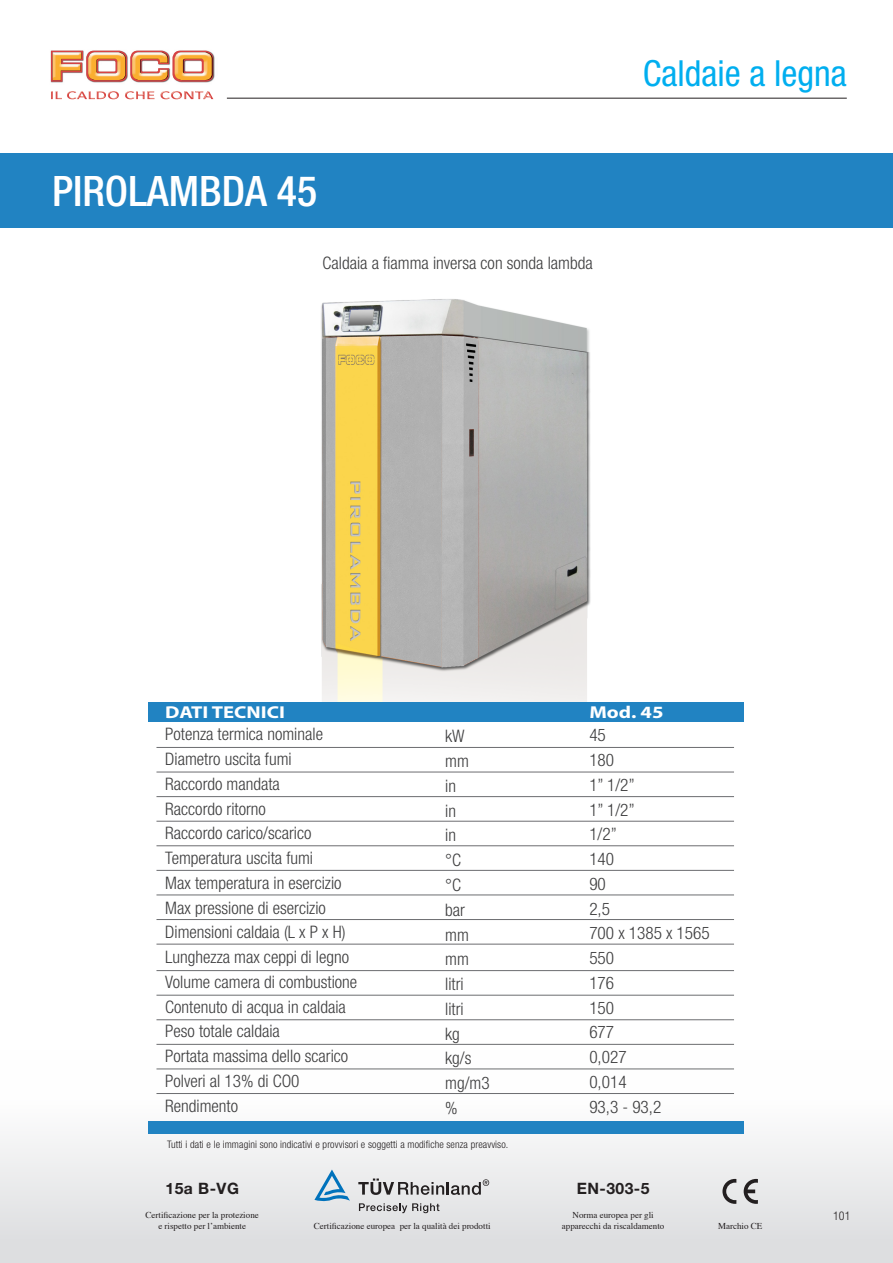
<style>
.page{position:relative;width:893px;height:1263px;background:#fff}
.page>*{position:absolute;margin:0;border:0;box-sizing:border-box;transform-origin:0 0}
.t1{font:500 condensed 42px "Helvetica Neue LT Std";color:#fff}
.t2{font:condensed 36px "Helvetica Neue LT Std";color:#00aeef}
.t3{font:300 condensed 17.25px "Helvetica Neue LT Std";color:#3e3e3f}
.t4{font:700 17.25px "Myriad Pro";color:#fff;scale:1.2 1}
.t5{font:700 15.75px "Helvetica Neue LT Std";letter-spacing:.03em;color:#231f20}
.t6{font:300 condensed 12px "Helvetica Neue LT Std";color:#231f20}
.t7{font:300 condensed 10.35px "Helvetica Neue LT Std";letter-spacing:.01em;color:#231f20}
.t8{font:9px "Times";color:#231f20}
</style>
<div class="page">
<div style="left:0;top:1050px;width:893px;height:213px;background:linear-gradient(to bottom,#fff,#dbdcde)"></div>
<img style="left:50px;top:50px;width:165px;height:50px">
<img style="left:51px;top:51px;width:162px;height:31px">
<img style="left:53px;top:52px;width:159px;height:28px">
<img style="left:108px;top:91px;width:74px;height:8px">
<hr style="left:227px;top:98px;width:620px;height:1px;background:#231f20">
<img style="left:305px;top:299px;width:296px;height:404px">
<div style="left:149px;top:703px;width:595px;height:19px;background:#2183c2"></div>
<hr style="left:156px;top:747px;width:578px;height:1px;background:#6c6d70">
<hr style="left:156px;top:772px;width:578px;height:1px;background:#6c6d70">
<hr style="left:156px;top:796px;width:578px;height:1px;background:#6c6d70">
<hr style="left:156px;top:821px;width:578px;height:1px;background:#6c6d70">
<hr style="left:156px;top:970px;width:578px;height:1px;background:#6c6d70">
<hr style="left:156px;top:845px;width:578px;height:1px;background:#6c6d70">
<hr style="left:156px;top:995px;width:578px;height:1px;background:#6c6d70">
<hr style="left:156px;top:870px;width:578px;height:1px;background:#6c6d70">
<hr style="left:156px;top:1019px;width:578px;height:1px;background:#6c6d70">
<hr style="left:156px;top:894px;width:578px;height:1px;background:#6c6d70">
<hr style="left:156px;top:1044px;width:578px;height:1px;background:#6c6d70">
<hr style="left:156px;top:919px;width:578px;height:1px;background:#6c6d70">
<hr style="left:156px;top:1068px;width:578px;height:1px;background:#6c6d70">
<hr style="left:156px;top:944px;width:578px;height:1px;background:#6c6d70">
<hr style="left:156px;top:1093px;width:578px;height:1px;background:#6c6d70">
<div style="left:149px;top:1121px;width:595px;height:13px;background:#2183c2"></div>
<svg style="left:314px;top:1169px;width:36px;height:33px"></svg>
<svg style="left:358px;top:1178px;width:131px;height:17px;background:#b0afb0"></svg>
<svg style="left:359px;top:1203px;width:80px;height:10px"></svg>
<svg style="left:722px;top:1179px;width:14px;height:25px"></svg>
<svg style="left:744px;top:1179px;width:14px;height:25px"></svg>
<div style="left:0;top:153px;width:893px;height:75px;background:#2183c2"></div>
<p class="t1" style="left:52px;top:166px;width:267px">PIROLAMBDA 45</p>
<p class="t3" style="left:323px;top:253px;width:272px">Caldaia a fiamma inversa con sonda lambda</p>
<p class="t2" style="left:643px;top:53px;width:205px">Caldaie a legna</p>
<p class="t4" style="left:165px;top:701px;width:101px">DATI TECNICI</p>
<p class="t3" style="left:165px;top:724px;width:159px">Potenza termica nominale</p>
<p class="t3" style="left:165px;top:749px;width:128px">Diametro uscita fumi</p>
<p class="t3" style="left:165px;top:774px;width:116px">Raccordo mandata</p>
<p class="t3" style="left:165px;top:799px;width:102px">Raccordo ritorno</p>
<p class="t3" style="left:165px;top:823px;width:148px">Raccordo carico/scarico</p>
<p class="t3" style="left:165px;top:848px;width:149px">Temperatura uscita fumi</p>
<p class="t3" style="left:165px;top:873px;width:178px">Max temperatura in esercizio</p>
<p class="t3" style="left:165px;top:898px;width:162px">Max pressione di esercizio</p>
<p class="t3" style="left:165px;top:922px;width:182px">Dimensioni caldaia (L x P x H)</p>
<p class="t3" style="left:165px;top:947px;width:185px">Lunghezza max ceppi di legno</p>
<p class="t3" style="left:165px;top:972px;width:193px">Volume camera di combustione</p>
<p class="t3" style="left:165px;top:997px;width:182px">Contenuto di acqua in caldaia</p>
<p class="t3" style="left:165px;top:1021px;width:116px">Peso totale caldaia</p>
<p class="t3" style="left:165px;top:1046px;width:184px">Portata massima dello scarico</p>
<p class="t3" style="left:165px;top:1071px;width:136px">Polveri al 13% di CO0</p>
<p class="t3" style="left:165px;top:1096px;width:74px">Rendimento</p>
<p class="t7" style="left:167px;top:1138px;width:343px">Tutti i dati e le immagini sono indicativi e provvisori e soggetti a modifiche senza preavviso.</p>
<p class="t3" style="left:445px;top:726px;width:21px">kW</p>
<p class="t3" style="left:445px;top:751px;width:25px">mm</p>
<p class="t3" style="left:445px;top:776px;width:12px">in</p>
<p class="t3" style="left:445px;top:801px;width:12px">in</p>
<p class="t3" style="left:445px;top:825px;width:12px">in</p>
<p class="t3" style="left:445px;top:850px;width:17px">°C</p>
<p class="t3" style="left:445px;top:875px;width:17px">°C</p>
<p class="t3" style="left:445px;top:900px;width:21px">bar</p>
<p class="t3" style="left:445px;top:924px;width:25px">mm</p>
<p class="t3" style="left:445px;top:949px;width:25px">mm</p>
<p class="t3" style="left:445px;top:974px;width:20px">litri</p>
<p class="t3" style="left:445px;top:999px;width:20px">litri</p>
<p class="t3" style="left:445px;top:1023px;width:16px">kg</p>
<p class="t3" style="left:445px;top:1048px;width:28px">kg/s</p>
<p class="t3" style="left:445px;top:1073px;width:46px">mg/m3</p>
<p class="t3" style="left:445px;top:1098px;width:14px">%</p>
<p class="t4" style="left:589px;top:701px;width:63px">Mod. 45</p>
<p class="t3" style="left:589px;top:725px;width:18px">45</p>
<p class="t3" style="left:589px;top:750px;width:26px">180</p>
<p class="t3" style="left:589px;top:775px;width:47px">1” 1/2’’</p>
<p class="t3" style="left:589px;top:800px;width:47px">1” 1/2’’</p>
<p class="t3" style="left:589px;top:824px;width:29px">1/2”</p>
<p class="t3" style="left:589px;top:849px;width:26px">140</p>
<p class="t3" style="left:589px;top:874px;width:18px">90</p>
<p class="t3" style="left:589px;top:899px;width:22px">2,5</p>
<p class="t3" style="left:589px;top:923px;width:122px">700 x 1385 x 1565</p>
<p class="t3" style="left:589px;top:948px;width:26px">550</p>
<p class="t3" style="left:589px;top:973px;width:26px">176</p>
<p class="t3" style="left:589px;top:998px;width:26px">150</p>
<p class="t3" style="left:589px;top:1022px;width:26px">677</p>
<p class="t3" style="left:589px;top:1047px;width:39px">0,027</p>
<p class="t3" style="left:589px;top:1072px;width:39px">0,014</p>
<p class="t3" style="left:589px;top:1097px;width:73px">93,3 - 93,2</p>
<p class="t5" style="left:165px;top:1179px;width:75px">15a B-VG</p>
<p class="t8" style="left:146px;top:1206px;width:115px">Certificazione per la protezione</p>
<p class="t8" style="left:158px;top:1217px;width:89px">e rispetto per l’ambiente</p>
<p class="t5" style="left:577px;top:1179px;width:74px">EN-303-5</p>
<p class="t8" style="left:572px;top:1206px;width:83px">Norma europea per gli</p>
<p class="t8" style="left:314px;top:1217px;width:178px">Certificazione europea per la qualità dei prodotti</p>
<p class="t8" style="left:562px;top:1217px;width:104px">apparecchi da riscaldamento</p>
<p class="t8" style="left:718px;top:1217px;width:46px">Marchio CE</p>
<p class="t6" style="left:833px;top:1209px;width:19px">101</p>
</div>
